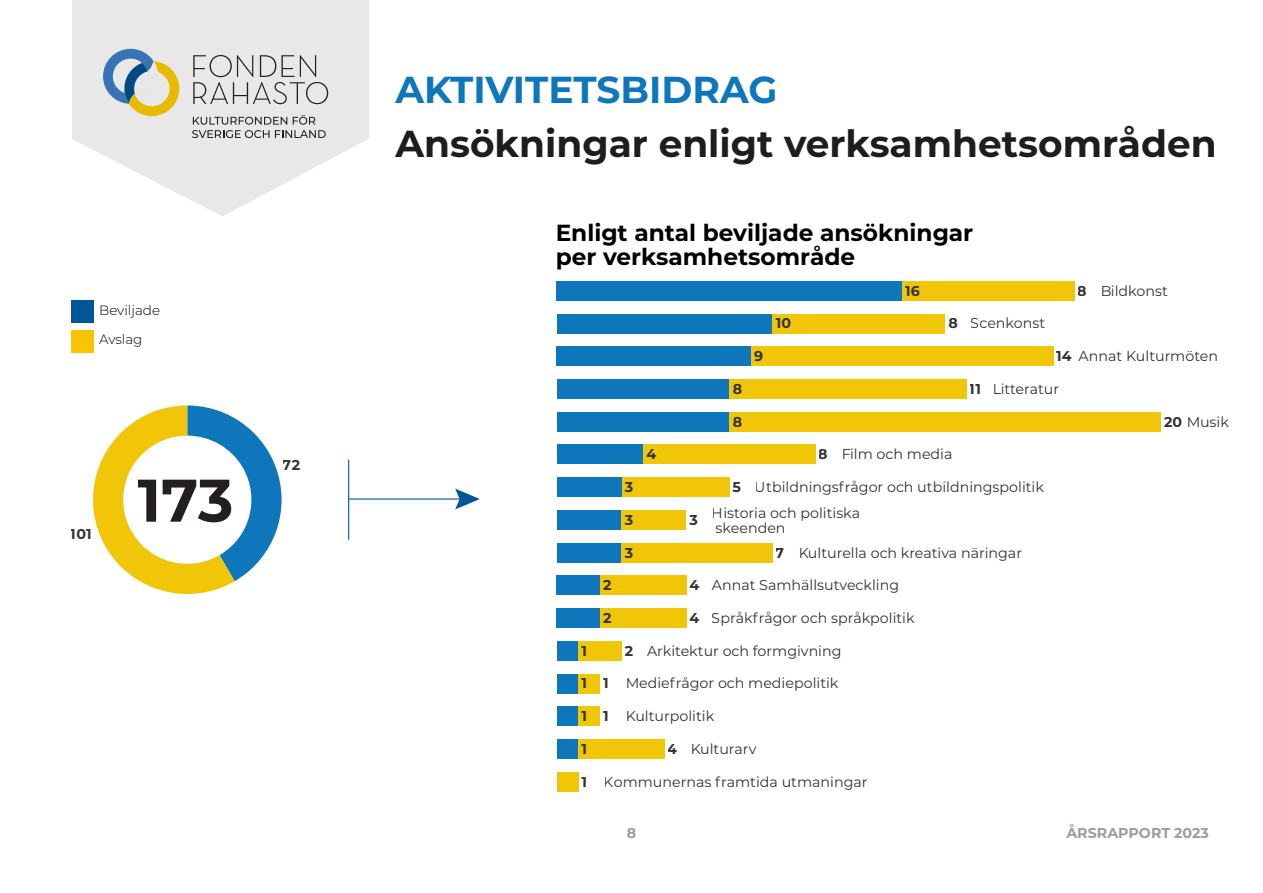
<style>
.page{position:relative;width:1263px;height:893px;background:#fff}
.page>*{position:absolute;margin:0;border:0;box-sizing:border-box;transform-origin:0 0}
.t1{font:700 60px "Montserrat";color:#231f1f}
.Mid_title_25{font:700 37.5px/54px "Montserrat";color:#1d1d1b}
.t2{font:700 23.25px/24px "Montserrat";color:#000}
.t3{font:14.25px/26.4px "Montserrat";color:#333}
.t4{font:700 14.25px "Montserrat";color:#333}
.t5{font:700 14.25px "Montserrat";color:#9d9d9d}
.t6{font:300 13.5px/29.2px "Montserrat";color:#000}
.s1{color:#0e76bc}
.s2{font-weight:700}
</style>
<div class="page">
<svg style="left:72px;top:0;width:297px;height:216px;fill:#e8e8e8"></svg>
<svg style="left:193px;top:55px;width:135px;height:49px"></svg>
<svg style="left:103px;top:49px;width:76px;height:67px"></svg>
<svg style="left:192px;top:115px;width:134px;height:23px"></svg>
<svg style="left:93px;top:405px;width:189px;height:189px"></svg>
<hr style="left:348px;top:460px;width:1px;height:80px;background:#005696">
<hr style="left:349px;top:498px;width:114px;height:2px;background:#005696">
<svg style="left:455px;top:489px;width:25px;height:20px"></svg>
<div style="left:557px;top:281px;width:345px;height:19px;background:#0e76bb"></div>
<div style="left:902px;top:281px;width:172px;height:19px;background:#f1c508"></div>
<div style="left:557px;top:314px;width:216px;height:19px;background:#0e76bb"></div>
<div style="left:772px;top:314px;width:173px;height:19px;background:#f1c508"></div>
<div style="left:557px;top:347px;width:194px;height:19px;background:#0e76bb"></div>
<div style="left:751px;top:347px;width:302px;height:19px;background:#f1c508"></div>
<div style="left:557px;top:379px;width:172px;height:20px;background:#0e76bb"></div>
<div style="left:729px;top:379px;width:238px;height:20px;background:#f1c508"></div>
<div style="left:557px;top:412px;width:172px;height:19px;background:#0e76bb"></div>
<div style="left:729px;top:412px;width:432px;height:19px;background:#f1c508"></div>
<div style="left:557px;top:445px;width:86px;height:19px;background:#0e76bb"></div>
<div style="left:643px;top:445px;width:173px;height:19px;background:#f1c508"></div>
<div style="left:557px;top:477px;width:65px;height:20px;background:#0e76bb"></div>
<div style="left:622px;top:477px;width:107px;height:20px;background:#f1c508"></div>
<div style="left:557px;top:510px;width:65px;height:20px;background:#0e76bb"></div>
<div style="left:622px;top:510px;width:64px;height:20px;background:#f1c508"></div>
<div style="left:557px;top:543px;width:65px;height:19px;background:#0e76bb"></div>
<div style="left:622px;top:543px;width:151px;height:19px;background:#f1c508"></div>
<div style="left:557px;top:576px;width:43px;height:19px;background:#0e76bb"></div>
<div style="left:600px;top:576px;width:86px;height:19px;background:#f1c508"></div>
<div style="left:557px;top:608px;width:43px;height:20px;background:#0e76bb"></div>
<div style="left:600px;top:608px;width:86px;height:20px;background:#f1c508"></div>
<div style="left:557px;top:641px;width:21px;height:19px;background:#0e76bb"></div>
<div style="left:578px;top:641px;width:44px;height:19px;background:#f1c508"></div>
<div style="left:557px;top:674px;width:21px;height:19px;background:#0e76bb"></div>
<div style="left:578px;top:674px;width:22px;height:19px;background:#f1c508"></div>
<div style="left:557px;top:707px;width:21px;height:19px;background:#0e76bb"></div>
<div style="left:578px;top:707px;width:22px;height:19px;background:#f1c508"></div>
<div style="left:557px;top:739px;width:21px;height:20px;background:#0e76bb"></div>
<div style="left:578px;top:739px;width:87px;height:20px;background:#f1c508"></div>
<div style="left:557px;top:772px;width:21px;height:19px;background:#f1c508"></div>
<hr style="left:557px;top:791px;width:647px;height:1px;background:#333">
<hr style="left:557px;top:281px;width:1px;height:510px;background:#333">
<div style="left:71px;top:300px;width:23px;height:23px;background:#005696"></div>
<div style="left:71px;top:330px;width:23px;height:23px;background:#f9c400"></div>
<p class="t6" style="left:99px;top:295px;width:62px">Beviljade<br>Avslag</p>
<p class="t4" style="left:71px;top:523px;width:22px">101</p>
<p class="t1" style="left:138px;top:457px;width:97px">173</p>
<p class="t4" style="left:283px;top:455px;width:19px">72</p>
<p class="Mid_title_25" style="left:395px;top:61px;width:823px"><span class="s1">AKTIVITETSBIDRAG<br></span>Ansökningar enligt verksamhetsområden</p>
<p class="t2" style="left:556px;top:219px;width:419px">Enligt antal beviljade ansökningar per verksamhetsområde</p>
<p class="t4" style="left:754px;top:346px;width:11px">9</p>
<p class="t4" style="left:776px;top:313px;width:17px">10</p>
<p class="t4" style="left:905px;top:280px;width:16px">16</p>
<p class="t4" style="left:948px;top:313px;width:11px">8</p>
<p class="t3" style="left:971px;top:310px;width:76px">Scenkonst</p>
<p class="t4" style="left:1078px;top:280px;width:11px">8</p>
<p class="t3" style="left:1100px;top:277px;width:69px">Bildkonst</p>
<p class="t3" style="left:1078px;top:342px;width:141px">Annat Kulturmöten</p>
<p class="t4" style="left:1056px;top:346px;width:17px">14</p>
<p class="t4" style="left:582px;top:640px;width:7px">1</p>
<p class="t4" style="left:582px;top:673px;width:7px">1</p>
<p class="t4" style="left:582px;top:706px;width:7px">1</p>
<p class="t4" style="left:582px;top:739px;width:7px">1</p>
<p class="t4" style="left:582px;top:771px;width:7px">1</p>
<p class="t4" style="left:733px;top:379px;width:11px">8</p>
<p class="t4" style="left:733px;top:411px;width:11px">8</p>
<p class="t4" style="left:970px;top:379px;width:13px">11</p>
<p class="t3" style="left:992px;top:375px;width:69px">Litteratur</p>
<p class="t3" style="left:841px;top:441px;width:113px">Film och media</p>
<p class="t3" style="left:712px;top:473px;width:334px;text-indent:43px">Utbildningsfrågor och utbildningspolitik<br>Historia och politiska</p>
<p class="t3" style="left:715px;top:514px;width:72px">skeenden</p>
<p class="t3" style="left:798px;top:539px;width:225px">Kulturella och kreativa näringar</p>
<p class="t3" style="left:712px;top:571px;width:189px">Annat Samhällsutveckling</p>
<p class="t3" style="left:712px;top:604px;width:204px">Språkfrågor och språkpolitik</p>
<p class="t3" style="left:647px;top:637px;width:196px">Arkitektur och formgivning</p>
<p class="t3" style="left:625px;top:670px;width:214px">Mediefrågor och mediepolitik</p>
<p class="t3" style="left:625px;top:702px;width:90px">Kulturpolitik</p>
<p class="t3" style="left:690px;top:735px;width:68px">Kulturarv</p>
<p class="t3" style="left:604px;top:768px;width:265px">Kommunernas framtida utmaningar</p>
<p class="t4" style="left:819px;top:444px;width:11px">8</p>
<p class="t4" style="left:646px;top:444px;width:11px">4</p>
<p class="t4" style="left:625px;top:477px;width:10px">3</p>
<p class="t4" style="left:625px;top:509px;width:10px">3</p>
<p class="t4" style="left:625px;top:542px;width:10px">3</p>
<p class="t4" style="left:733px;top:477px;width:10px">5</p>
<p class="t4" style="left:689px;top:509px;width:10px">3</p>
<p class="t4" style="left:776px;top:542px;width:10px">7</p>
<p class="t4" style="left:603px;top:575px;width:10px">2</p>
<p class="t4" style="left:603px;top:608px;width:10px">2</p>
<p class="t4" style="left:689px;top:575px;width:11px">4</p>
<p class="t4" style="left:689px;top:608px;width:11px">4</p>
<p class="t4" style="left:625px;top:640px;width:10px">2</p>
<p class="t4" style="left:603px;top:673px;width:7px">1</p>
<p class="t4" style="left:603px;top:706px;width:7px">1</p>
<p class="t4" style="left:668px;top:739px;width:11px">4</p>
<p class="t3" style="left:1164px;top:408px;width:66px"><span class="s2">20</span> Musik</p>
<p class="t5" style="left:627px;top:823px;width:11px">8</p>
<p class="t5" style="left:1066px;top:823px;width:144px">ÅRSRAPPORT 2023</p>
</div>
